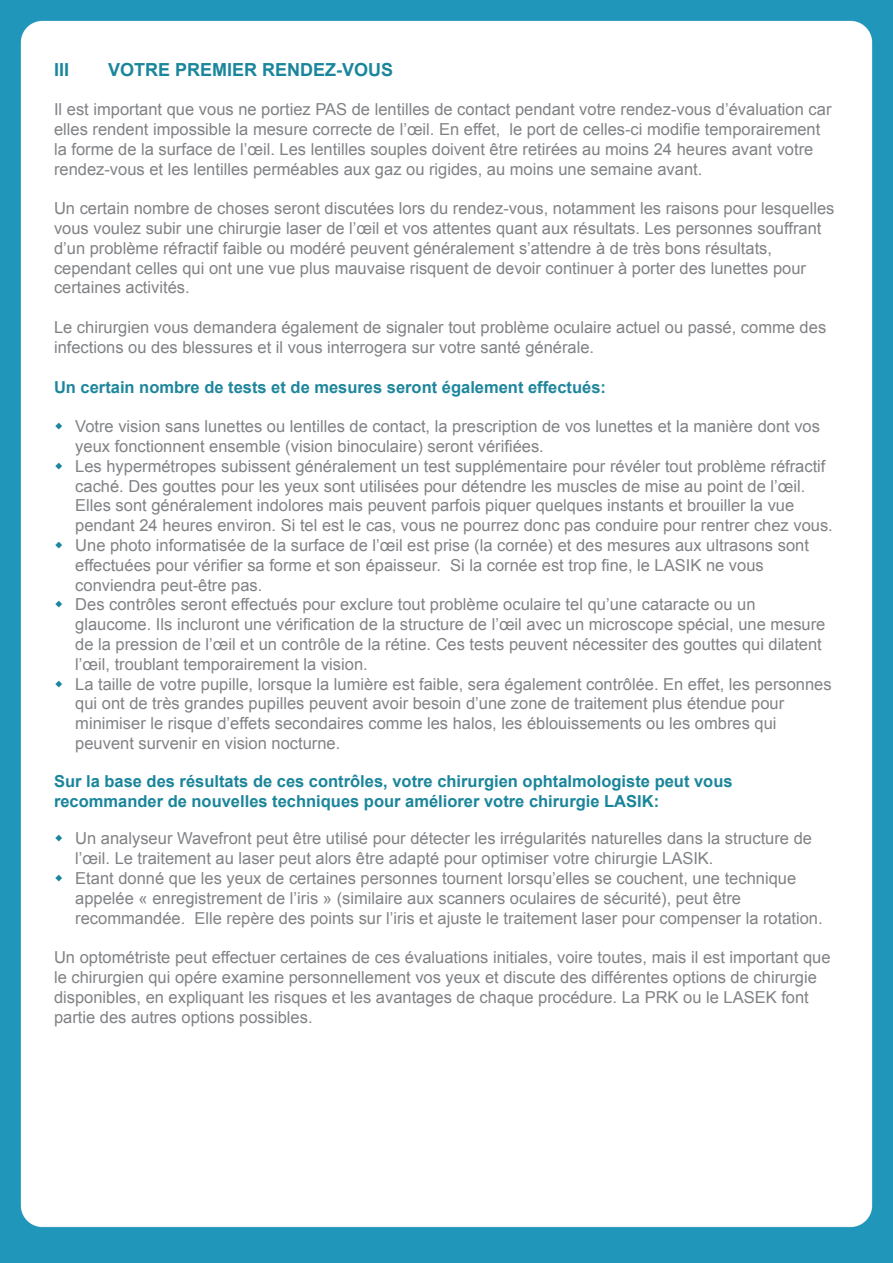
<style>
.page{position:relative;width:893px;height:1263px;background:#fff}
.page>*{position:absolute;margin:0;border:0;box-sizing:border-box;transform-origin:0 0}
.t1{font:700 18px "Arial";color:#1a859b}
.t2{font:16.5px/19.8px "Arial";color:#808285}
.t3{font:700 16.5px "Arial";color:#1a859b}
.t4{font:700 16.5px "Arial";color:#1e869c}
</style>
<div class="page">
<img style="left:0;top:0;width:893px;height:1263px">
<svg style="left:55px;top:423px;width:7px;height:6px"></svg>
<svg style="left:55px;top:462px;width:7px;height:7px"></svg>
<svg style="left:55px;top:541px;width:7px;height:7px"></svg>
<svg style="left:55px;top:601px;width:7px;height:7px"></svg>
<svg style="left:55px;top:680px;width:7px;height:7px"></svg>
<svg style="left:55px;top:835px;width:7px;height:7px"></svg>
<svg style="left:55px;top:874px;width:7px;height:7px"></svg>
<p class="t1" style="left:54px;top:57px;width:17px">III</p>
<p class="t1" style="left:108px;top:57px;width:287px">VOTRE PREMIER RENDEZ-VOUS</p>
<p class="t2" style="left:54px;top:100px;width:779px">Il est important que vous ne portiez PAS de lentilles de contact pendant votre rendez-vous d’évaluation car elles rendent impossible la mesure correcte de l’œil. En effet, le port de celles-ci modifie temporairement la forme de la surface de l’œil. Les lentilles souples doivent être retirées au moins 24 heures avant votre rendez-vous et les lentilles perméables aux gaz ou rigides, au moins une semaine avant.</p>
<p class="t2" style="left:54px;top:199px;width:782px">Un certain nombre de choses seront discutées lors du rendez-vous, notamment les raisons pour lesquelles vous voulez subir une chirurgie laser de l’œil et vos attentes quant aux résultats. Les personnes souffrant d’un problème réfractif faible ou modéré peuvent généralement s’attendre à de très bons résultats,</p>
<p class="t2" style="left:54px;top:258px;width:754px">cependant celles qui ont une vue plus mauvaise risquent de devoir continuer à porter des lunettes pour certaines activités.</p>
<p class="t2" style="left:54px;top:318px;width:774px">Le chirurgien vous demandera également de signaler tout problème oculaire actuel ou passé, comme des infections ou des blessures et il vous interrogera sur votre santé générale.</p>
<p class="t4" style="left:54px;top:376px;width:553px">Un certain nombre de tests et de mesures seront également effectués:</p>
<p class="t2" style="left:75px;top:417px;width:746px">Votre vision sans lunettes ou lentilles de contact, la prescription de vos lunettes et la manière dont vos yeux fonctionnent ensemble (vision binoculaire) seront vérifiées.</p>
<p class="t2" style="left:75px;top:456px;width:752px">Les hypermétropes subissent généralement un test supplémentaire pour révéler tout problème réfractif caché. Des gouttes pour les yeux sont utilisées pour détendre les muscles de mise au point de l’œil.<br>Elles sont généralement indolores mais peuvent parfois piquer quelques instants et brouiller la vue</p>
<p class="t2" style="left:75px;top:516px;width:759px">pendant 24 heures environ. Si tel est le cas, vous ne pourrez donc pas conduire pour rentrer chez vous.</p>
<p class="t2" style="left:75px;top:535px;width:735px">Une photo informatisée de la surface de l’œil est prise (la cornée) et des mesures aux ultrasons sont</p>
<p class="t2" style="left:75px;top:555px;width:690px">effectuées pour vérifier sa forme et son épaisseur. Si la cornée est trop fine, le LASIK ne vous</p>
<p class="t2" style="left:75px;top:575px;width:189px">conviendra peut-être pas.</p>
<p class="t2" style="left:75px;top:595px;width:682px">Des contrôles seront effectués pour exclure tout problème oculaire tel qu’une cataracte ou un</p>
<p class="t2" style="left:75px;top:615px;width:752px">glaucome. Ils incluront une vérification de la structure de l’œil avec un microscope spécial, une mesure de la pression de l’œil et un contrôle de la rétine. Ces tests peuvent nécessiter des gouttes qui dilatent l’œil, troublant temporairement la vision.</p>
<p class="t2" style="left:75px;top:674px;width:758px">La taille de votre pupille, lorsque la lumière est faible, sera également contrôlée. En effet, les personnes qui ont de très grandes pupilles peuvent avoir besoin d’une zone de traitement plus étendue pour</p>
<p class="t2" style="left:75px;top:714px;width:703px">minimiser le risque d’effets secondaires comme les halos, les éblouissements ou les ombres qui</p>
<p class="t2" style="left:75px;top:733px;width:267px">peuvent survenir en vision nocturne.</p>
<p class="t3" style="left:54px;top:770px;width:680px">Sur la base des résultats de ces contrôles, votre chirurgien ophtalmologiste peut vous</p>
<p class="t3" style="left:54px;top:790px;width:607px">recommander de nouvelles techniques pour améliorer votre chirurgie LASIK:</p>
<p class="t2" style="left:75px;top:829px;width:738px">Un analyseur Wavefront peut être utilisé pour détecter les irrégularités naturelles dans la structure de l’œil. Le traitement au laser peut alors être adapté pour optimiser votre chirurgie LASIK.</p>
<p class="t2" style="left:75px;top:868px;width:722px">Etant donné que les yeux de certaines personnes tournent lorsqu’elles se couchent, une technique</p>
<p class="t2" style="left:75px;top:888px;width:667px">appelée « enregistrement de l’iris » (similaire aux scanners oculaires de sécurité), peut être</p>
<p class="t2" style="left:75px;top:908px;width:749px">recommandée. Elle repère des points sur l’iris et ajuste le traitement laser pour compenser la rotation.</p>
<p class="t2" style="left:54px;top:948px;width:778px">Un optométriste peut effectuer certaines de ces évaluations initiales, voire toutes, mais il est important que le chirurgien qui opére examine personnellement vos yeux et discute des différentes options de chirurgie disponibles, en expliquant les risques et les avantages de chaque procédure. La PRK ou le LASEK font partie des autres options possibles.</p>
</div>
